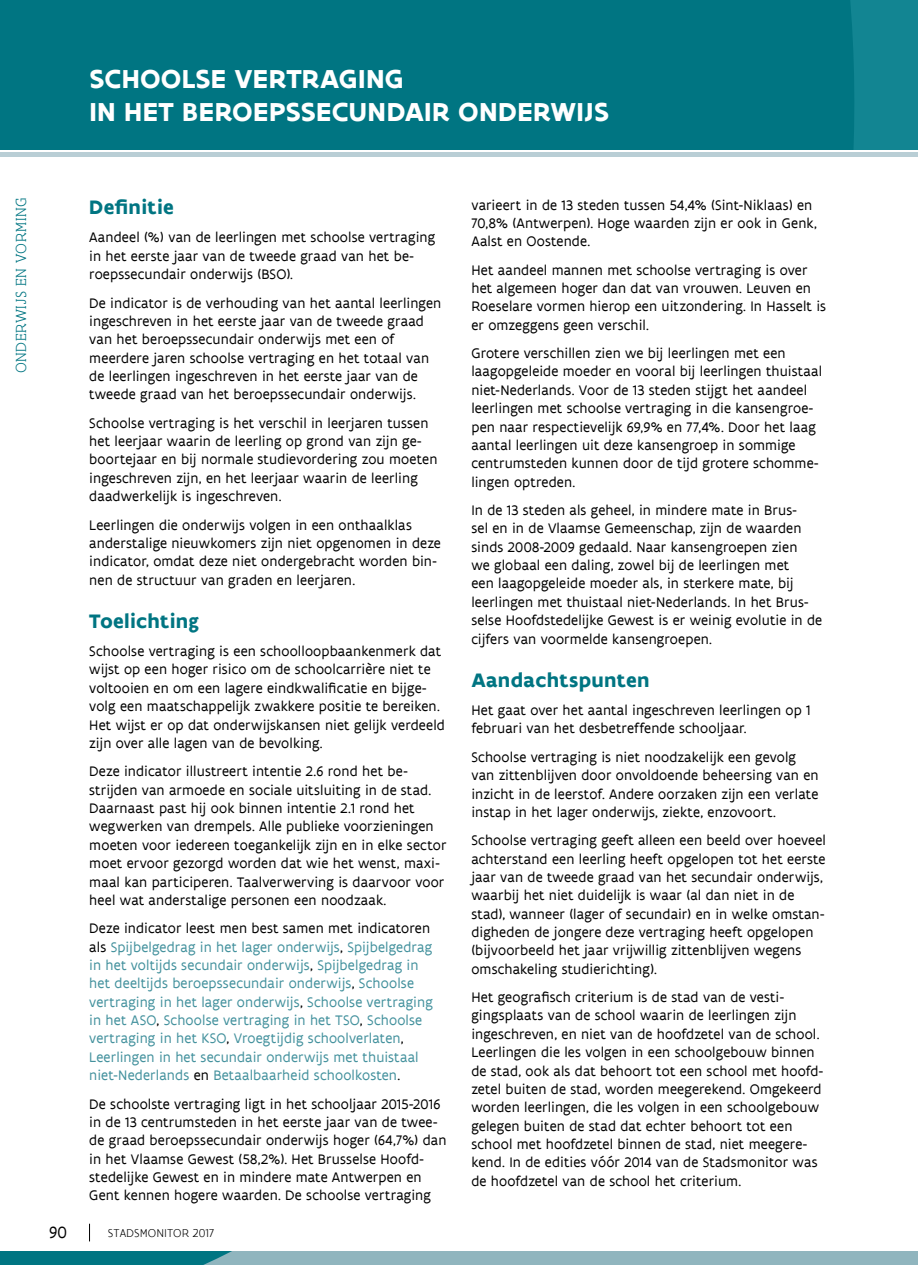
<style>
.page{position:relative;width:918px;height:1265px;background:#fff}
.page>*{position:absolute;margin:0;border:0;box-sizing:border-box;transform-origin:0 0}
.titel_indicator{font:700 28px/33.6px "Flanders Art Sans";letter-spacing:.01em;color:#fff}
.titeltje{font:700 21px "Flanders Art Sans";letter-spacing:.015em;color:#007582}
.t1{font:17.5px "Flanders Art Serif";color:#000}
.t2{font:300 15.75px "Flanders Art Serif";letter-spacing:.045em;color:#007582}
.body_tekst{font:14.88px/18.4px "Flanders Art Sans";letter-spacing:.01em;color:#000}
.body_tekst-2{font:14.88px/18.4px "Flanders Art Sans";letter-spacing:.01em;color:#43919d}
.t3{font:300 12.25px "Flanders Art Sans";color:#000}
.s1{color:#000}
</style>
<div class="page">
<div style="left:0;top:0;width:918px;height:149px;background:#007582"></div>
<div style="left:0;top:152px;width:918px;height:5px;background:#b9ced5"></div>
<svg style="left:89px;top:1224px;width:1px;height:17px"></svg>
<svg style="left:0;top:1251px;width:918px;height:14px;background:#6da5af"></svg>
<p class="titel_indicator" style="left:89px;top:62px;width:521px">SCHOOLSE VERTRAGING<br>IN HET BEROEPSSECUNDAIR ONDERWIJS</p>
<p class="t2" style="left:12px;top:373px;width:178px;rotate:-90deg">ONDERWIJS EN VORMING</p>
<p class="t1" style="left:49px;top:1222px;width:19px">90</p>
<p class="titeltje" style="left:89px;top:194px;width:86px">Definitie</p>
<p class="body_tekst" style="left:89px;top:229px;width:347px">Aandeel (%) van de leerlingen met schoolse vertraging in het eerste jaar van de tweede graad van het be&shy;roepssecundair onderwijs (BSO).</p>
<p class="body_tekst" style="left:89px;top:294px;width:353px">De indicator is de verhouding van het aantal leerlingen ingeschreven in het eerste jaar van de tweede graad van het beroepssecundair onderwijs met een of meerdere jaren schoolse vertraging en het totaal van de leerlingen ingeschreven in het eerste jaar van de tweede graad van het beroepssecundair onderwijs.</p>
<p class="body_tekst" style="left:89px;top:414px;width:350px">Schoolse vertraging is het verschil in leerjaren tussen het leerjaar waarin de leerling op grond van zijn ge&shy;boortejaar en bij normale studievordering zou moeten ingeschreven zijn, en het leerjaar waarin de leerling daadwerkelijk is ingeschreven.</p>
<p class="body_tekst" style="left:89px;top:516px;width:353px">Leerlingen die onderwijs volgen in een onthaalklas anderstalige nieuwkomers zijn niet opgenomen in deze indicator, omdat deze niet ondergebracht worden bin&shy;nen de structuur van graden en leerjaren.</p>
<p class="titeltje" style="left:89px;top:608px;width:111px">Toelichting</p>
<p class="body_tekst" style="left:89px;top:642px;width:357px">Schoolse vertraging is een schoolloopbaankenmerk dat wijst op een hoger risico om de schoolcarrière niet te voltooien en om een lagere eindkwalificatie en bijge&shy;volg een maatschappelijk zwakkere positie te bereiken.<br>Het wijst er op dat onderwijskansen niet gelijk verdeeld zijn over alle lagen van de bevolking.</p>
<p class="body_tekst" style="left:89px;top:762px;width:359px">Deze indicator illustreert intentie 2.6 rond het be&shy;strijden van armoede en sociale uitsluiting in de stad.<br>Daarnaast past hij ook binnen intentie 2.1 rond het wegwerken van drempels. Alle publieke voorzieningen moeten voor iedereen toegankelijk zijn en in elke sector moet ervoor gezorgd worden dat wie het wenst, maxi&shy;maal kan participeren. Taalverwerving is daarvoor voor heel wat anderstalige personen een noodzaak.</p>
<p class="body_tekst-2" style="left:89px;top:919px;width:345px"><span class="s1">Deze indicator leest men best samen met indicatoren als</span> Spijbelgedrag in het lager onderwijs<span class="s1">,</span> Spijbelgedrag in het voltijds secundair onderwijs<span class="s1">,</span> Spijbelgedrag in het deeltijds beroepssecundair onderwijs<span class="s1">,</span> Schoolse vertraging in het lager onderwijs<span class="s1">,</span> Schoolse vertraging in het ASO<span class="s1">,</span> Schoolse vertraging in het TSO<span class="s1">,</span> Schoolse vertraging in het KSO<span class="s1">,</span> Vroegtijdig schoolverlaten<span class="s1">, </span>Leerlingen in het secundair onderwijs met thuistaal niet-Nederlands <span class="s1">en</span> Betaalbaarheid schoolkosten<span class="s1">.</span></p>
<p class="body_tekst" style="left:89px;top:1095px;width:359px">De schoolste vertraging ligt in het schooljaar 2015-2016 in de 13 centrumsteden in het eerste jaar van de twee&shy;de graad beroepssecundair onderwijs hoger (64,7%) dan in het Vlaamse Gewest (58,2%). Het Brusselse Hoofd&shy;stedelijke Gewest en in mindere mate Antwerpen en Gent kennen hogere waarden. De schoolse vertraging</p>
<p class="t3" style="left:108px;top:1226px;width:108px">STADSMONITOR 2017</p>
<p class="body_tekst" style="left:471px;top:196px;width:347px">varieert in de 13 steden tussen 54,4% (Sint-Niklaas) en<br>70,8% (Antwerpen). Hoge waarden zijn er ook in Genk,<br>Aalst en Oostende.</p>
<p class="body_tekst" style="left:471px;top:261px;width:356px">Het aandeel mannen met schoolse vertraging is over het algemeen hoger dan dat van vrouwen. Leuven en Roeselare vormen hierop een uitzondering. In Hasselt is er omzeggens geen verschil.</p>
<p class="body_tekst" style="left:471px;top:344px;width:352px">Grotere verschillen zien we bij leerlingen met een laagopgeleide moeder en vooral bij leerlingen thuistaal niet-Nederlands. Voor de 13 steden stijgt het aandeel leerlingen met schoolse vertraging in die kansengroe&shy;pen naar respectievelijk 69,9% en 77,4%. Door het laag aantal leerlingen uit deze kansengroep in sommige centrumsteden kunnen door de tijd grotere schomme&shy;lingen optreden.</p>
<p class="body_tekst" style="left:471px;top:501px;width:352px">In de 13 steden als geheel, in mindere mate in Brus-<br>sel en in de Vlaamse Gemeenschap, zijn de waarden sinds 2008-2009 gedaald. Naar kansengroepen zien<br>we globaal een daling, zowel bij de leerlingen met<br>een laagopgeleide moeder als, in sterkere mate, bij leerlingen met thuistaal niet-Nederlands. In het Brus&shy;selse Hoofdstedelijke Gewest is er weinig evolutie in de cijfers van voormelde kansengroepen.</p>
<p class="titeltje" style="left:471px;top:667px;width:180px">Aandachtspunten</p>
<p class="body_tekst" style="left:471px;top:701px;width:341px">Het gaat over het aantal ingeschreven leerlingen op 1 februari van het desbetreffende schooljaar.</p>
<p class="body_tekst" style="left:471px;top:748px;width:349px">Schoolse vertraging is niet noodzakelijk een gevolg van zittenblijven door onvoldoende beheersing van en inzicht in de leerstof. Andere oorzaken zijn een verlate instap in het lager onderwijs, ziekte, enzovoort.</p>
<p class="body_tekst" style="left:471px;top:831px;width:356px">Schoolse vertraging geeft alleen een beeld over hoeveel achterstand een leerling heeft opgelopen tot het eerste jaar van de tweede graad van het secundair onderwijs, waarbij het niet duidelijk is waar (al dan niet in de stad), wanneer (lager of secundair) en in welke omstan&shy;digheden de jongere deze vertraging heeft opgelopen (bijvoorbeeld het jaar vrijwillig zittenblijven wegens omschakeling studierichting).</p>
<p class="body_tekst" style="left:471px;top:988px;width:353px">Het geografisch criterium is de stad van de vesti&shy;gingsplaats van de school waarin de leerlingen zijn ingeschreven, en niet van de hoofdzetel van de school.<br>Leerlingen die les volgen in een schoolgebouw binnen de stad, ook als dat behoort tot een school met hoofd&shy;zetel buiten de stad, worden meegerekend. Omgekeerd worden leerlingen, die les volgen in een schoolgebouw gelegen buiten de stad dat echter behoort tot een school met hoofdzetel binnen de stad, niet meegere&shy;kend. In de edities vóór 2014 van de Stadsmonitor was de hoofdzetel van de school het criterium.</p>
</div>
